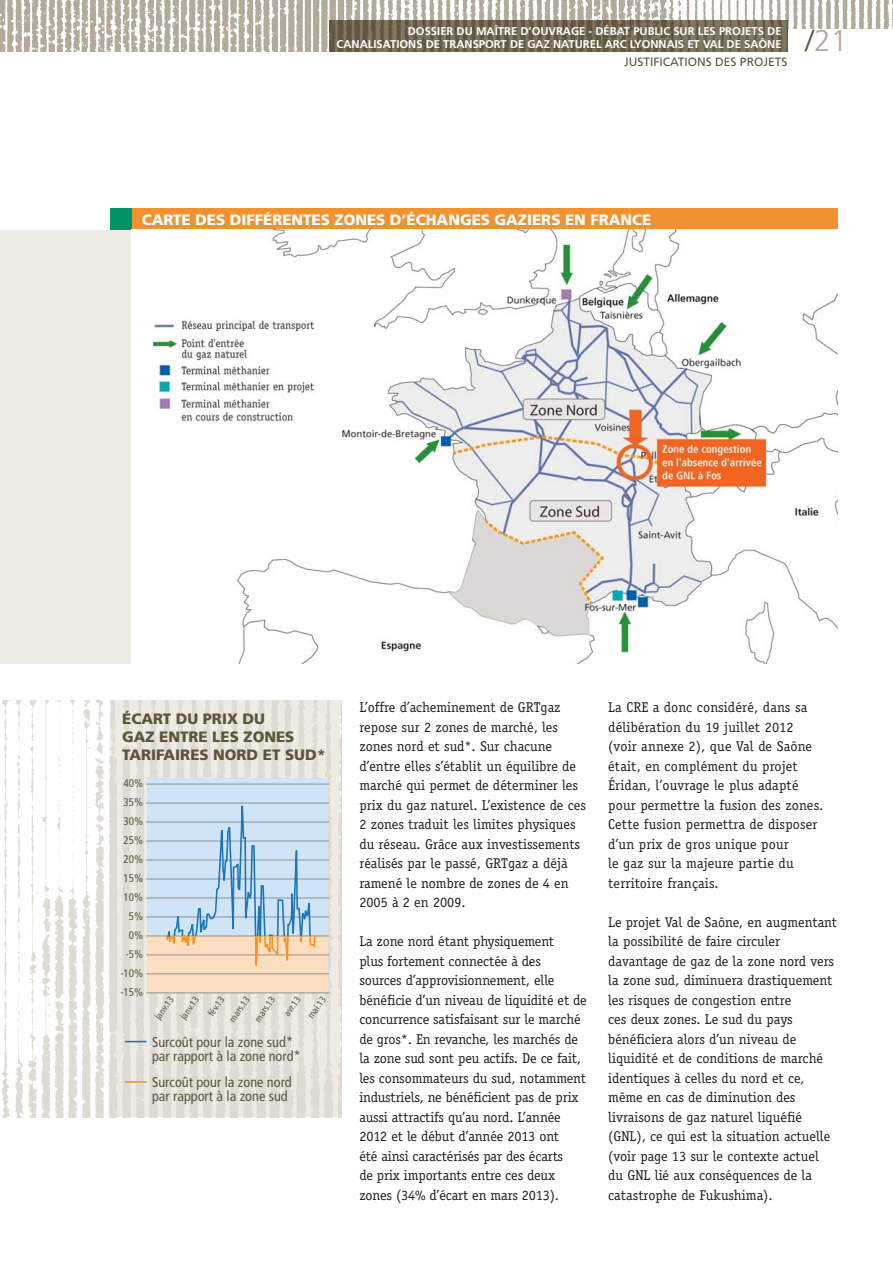
<style>
.page{position:relative;width:893px;height:1263px;background:#fff}
.page>*{position:absolute;margin:0;border:0;box-sizing:border-box;transform-origin:0 0}
.t1{font:300 30.15px "Frutiger";color:#b4aa9c}
.t2{font:900 15px/18px "Frutiger";color:#5c553a}
.t3{font:900 15px "Frutiger";color:#fff}
.t4{font:14.25px/19.5px "Officina Serif";color:#231f20}
.t5{font:condensed 14.25px/14.2px "Frutiger";color:#5c553a}
.t6{font:12px "Frutiger";color:#5c553a}
.t7{font:700 11.25px/12.8px "Frutiger";color:#fff;text-align:right}
.t8{font:condensed 11.1px/19px "Frutiger";color:#5c553a;text-align:right}
.t9{font:condensed 9.45px "Frutiger";color:#5c553a}
.s1{color:#5c553a}
</style>
<div class="page">
<img style="left:0;top:0;width:889px;height:52px">
<div style="left:787px;top:29px;width:105px;height:28px;background:#fff"></div>
<img style="left:329px;top:20px;width:458px;height:32px">
<img style="left:1px;top:701px;width:340px;height:416px">
<div style="left:147px;top:778px;width:181px;height:158px;background:#cfe4f6"></div>
<div style="left:147px;top:936px;width:181px;height:57px;background:#fbdebf"></div>
<hr style="left:146px;top:784px;width:183px;height:1px;background:#8f9194">
<hr style="left:146px;top:803px;width:183px;height:1px;background:#8f9194">
<hr style="left:146px;top:822px;width:183px;height:1px;background:#8f9194">
<hr style="left:146px;top:841px;width:183px;height:1px;background:#8f9194">
<hr style="left:146px;top:860px;width:183px;height:1px;background:#8f9194">
<hr style="left:146px;top:879px;width:183px;height:1px;background:#8f9194">
<hr style="left:146px;top:898px;width:183px;height:1px;background:#8f9194">
<hr style="left:146px;top:917px;width:183px;height:1px;background:#8f9194">
<hr style="left:146px;top:936px;width:183px;height:1px;background:#8f9194">
<hr style="left:146px;top:955px;width:183px;height:1px;background:#8f9194">
<hr style="left:146px;top:974px;width:183px;height:1px;background:#8f9194">
<hr style="left:146px;top:993px;width:183px;height:1px;background:#8f9194">
<svg style="left:165px;top:761px;width:151px;height:251px"></svg>
<svg style="left:125px;top:1041px;width:21px;height:1px"></svg>
<hr style="left:125px;top:1081px;width:21px;height:2px;background:#f7931d">
<div style="left:0;top:230px;width:838px;height:433px;background:#eeeae4"></div>
<div style="left:110px;top:208px;width:728px;height:22px;background:#f2922e"></div>
<div style="left:110px;top:208px;width:22px;height:22px;background:#009368"></div>
<img style="left:132px;top:230px;width:706px;height:433px">
<p class="t7" style="left:336px;top:26px;width:446px">DOSSIER DU MAÎTRE D’OUVRAGE - DÉBAT PUBLIC SUR LES PROJETS DE<br>CANALISATIONS DE TRANSPORT DE GAZ NATUREL ARC LYONNAIS ET VAL DE SAÔNE</p>
<p class="t6" style="left:624px;top:57px;width:165px">JUSTIFICATIONS DES PROJETS</p>
<h1 class="t1" style="left:805px;top:28px;width:43px"><span class="s1">/</span>21</h1>
<p class="t3" style="left:142px;top:213px;width:511px">CARTE DES DIFFÉRENTES ZONES D’ÉCHANGES GAZIERS EN FRANCE</p>
<p class="t2" style="left:122px;top:711px;width:205px">ÉCART DU PRIX DU<br>GAZ ENTRE LES ZONES<br>TARIFAIRES NORD ET SUD*</p>
<p class="t8" style="left:120px;top:775px;width:24px">40%<br>35%<br>30%<br>25%<br>20%<br>15%<br>10%<br>5%<br>0% -5% -10% -15%</p>
<p class="t9" style="left:154px;top:1016px;width:27px;rotate:-55deg">janv.13</p>
<p class="t9" style="left:179px;top:1016px;width:27px;rotate:-55deg">janv.13</p>
<p class="t9" style="left:207px;top:1013px;width:23px;rotate:-55deg">fév.13</p>
<p class="t9" style="left:228px;top:1019px;width:30px;rotate:-55deg">mars.13</p>
<p class="t9" style="left:254px;top:1019px;width:30px;rotate:-55deg">mars.13</p>
<p class="t9" style="left:283px;top:1013px;width:23px;rotate:-55deg">avr.13</p>
<p class="t9" style="left:306px;top:1015px;width:26px;rotate:-55deg">mai.13</p>
<p class="t5" style="left:152px;top:1036px;width:150px">Surcoût pour la zone sud* par rapport à la zone nord*</p>
<p class="t5" style="left:152px;top:1076px;width:141px">Surcoût pour la zone nord par rapport à la zone sud</p>
<p class="t4" style="left:359px;top:699px;width:228px">L’offre d’acheminement de GRTgaz repose sur 2 zones de marché, les zones nord et sud*. Sur chacune d’entre elles s’établit un équilibre de marché qui permet de déterminer les prix du gaz naturel. L’existence de ces 2 zones traduit les limites physiques du réseau. Grâce aux investissements réalisés par le passé, GRTgaz a déjà ramené le nombre de zones de 4 en 2005 à 2 en 2009.</p>
<p class="t4" style="left:359px;top:933px;width:229px">La zone nord étant physiquement<br>plus fortement connectée à des sources d’approvisionnement, elle bénéficie d’un niveau de liquidité et de concurrence satisfaisant sur le marché de gros*. En revanche, les marchés de la zone sud sont peu actifs. De ce fait, les consommateurs du sud, notamment industriels, ne bénéficient pas de prix aussi attractifs qu’au nord. L’année 2012 et le début d’année 2013 ont<br>été ainsi caractérisés par des écarts<br>de prix importants entre ces deux zones (34% d’écart en mars 2013).</p>
<p class="t4" style="left:608px;top:699px;width:216px">La CRE a donc considéré, dans sa délibération du 19 juillet 2012 (voir annexe 2), que Val de Saône était, en complément du projet<br>Éridan, l’ouvrage le plus adapté pour permettre la fusion des zones.<br>Cette fusion permettra de disposer d’un prix de gros unique pour<br>le gaz sur la majeure partie du territoire français.</p>
<p class="t4" style="left:608px;top:913px;width:230px">Le projet Val de Saône, en augmentant la possibilité de faire circuler davantage de gaz de la zone nord vers la zone sud, diminuera drastiquement les risques de congestion entre<br>ces deux zones. Le sud du pays bénéficiera alors d’un niveau de liquidité et de conditions de marché identiques à celles du nord et ce, même en cas de diminution des livraisons de gaz naturel liquéfié (GNL), ce qui est la situation actuelle (voir page 13 sur le contexte actuel du GNL lié aux conséquences de la catastrophe de Fukushima).</p>
</div>
